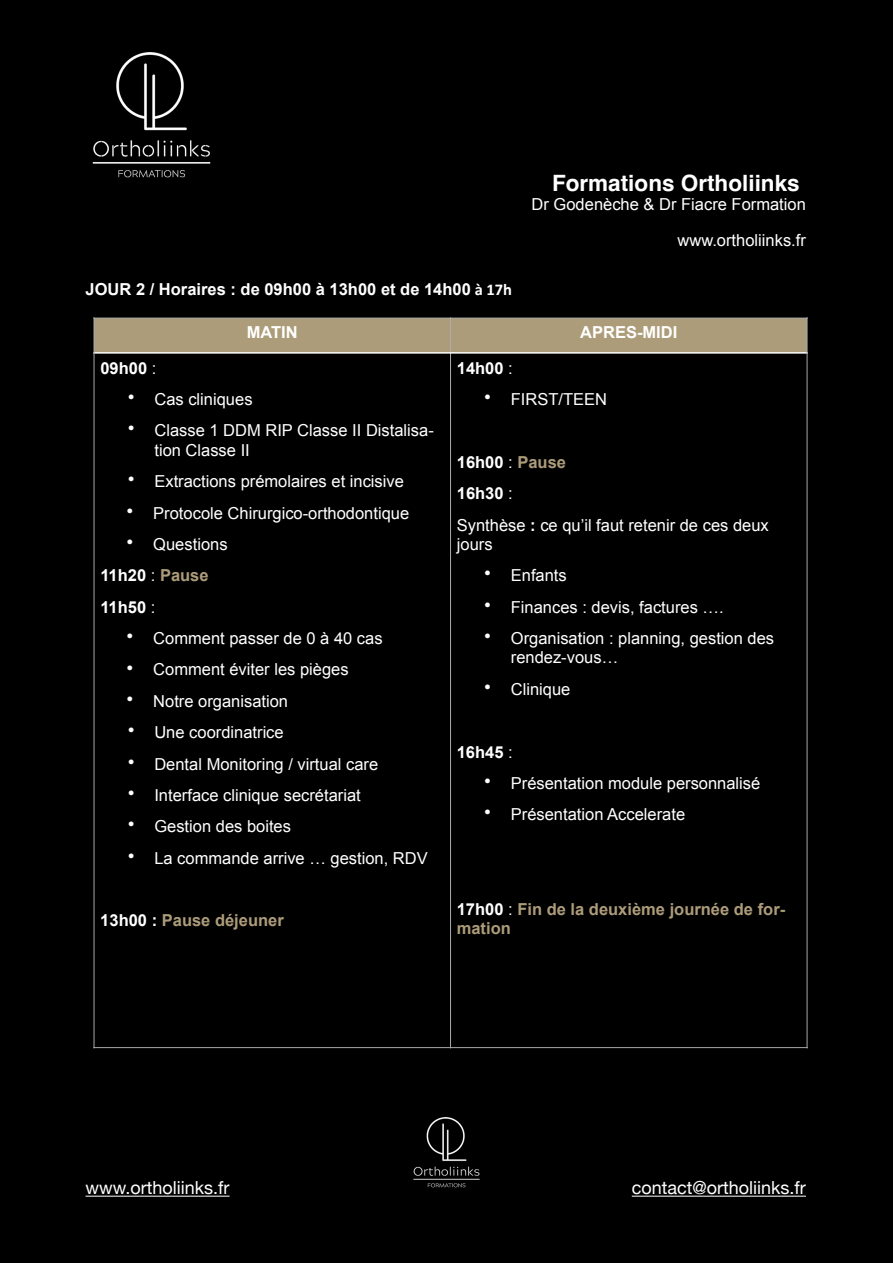
<style>
.page{position:relative;width:893px;height:1263px;background:#fff}
.page>*{position:absolute;margin:0;border:0;box-sizing:border-box;transform-origin:0 0}
.t1{font:700 22.5px "Helvetica";color:#fff}
.t2{font:18px "Helvetica Neue";color:#fff}
.t3{font:16.5px/31.3px "Arial";color:#fff}
.t4{font:700 16.5px "Arial";color:#fff}
.t5{font:700 16.5px/19.4px "Arial";color:#ad9c79}
.s1{font-family:"Calibri"}
.s2{font-weight:400}
.s3{font-weight:700}
.s4{font-weight:700;color:#ad9c79}
.s5{color:#fff}
.s6{font-weight:400;color:#fff}
</style>
<div class="page">
<div style="left:0;top:0;width:892px;height:1263px;background:#000001"></div>
<img style="left:92px;top:52px;width:119px;height:126px">
<div style="left:94px;top:318px;width:356px;height:35px;background:#ad9c79"></div>
<div style="left:450px;top:318px;width:357px;height:35px;background:#ad9c79"></div>
<hr style="left:450px;top:317px;width:1px;height:731px;background:#abadae">
<hr style="left:93px;top:352px;width:714px;height:2px;background:#fffefe">
<hr style="left:94px;top:317px;width:1px;height:731px;background:#a5a8a8">
<hr style="left:806px;top:317px;width:1px;height:731px;background:#a5a8a8">
<hr style="left:93px;top:318px;width:714px;height:1px;background:#a5a8a8">
<hr style="left:93px;top:1047px;width:714px;height:1px;background:#a5a8a8">
<hr style="left:86px;top:1196px;width:143px;height:1px;background:#fff">
<hr style="left:631px;top:1196px;width:175px;height:1px;background:#fff">
<img style="left:413px;top:1117px;width:67px;height:71px">
<h1 class="t1" style="left:552px;top:169px;width:249px">Formations Ortholiinks</h1>
<p class="t3" style="left:531px;top:187px;width:276px;line-height:35.1px;text-align:right">Dr Godenèche &amp; Dr Fiacre Formation www.ortholiinks.fr</p>
<p class="t4" style="left:86px;top:278px;width:428px">JOUR 2 / Horaires : de 09h00 à 13h00 et de 14h00<span class="s1">%2%375</span></p>
<p class="t4" style="left:247px;top:322px;width:53px">MATIN</p>
<p class="t4" style="left:580px;top:322px;width:99px">APRES-MIDI</p>
<p class="t4" style="left:100px;top:357px;width:57px">09h00 <span class="s2">:</span></p>
<p class="t3" style="left:127px;top:384px;width:127px">• Cas cliniques</p>
<p class="t3" style="left:154px;top:421px;width:281px;line-height:19.4px;text-indent:-27px">• Classe 1 DDM RIP Classe II Distalisa&shy;tion Classe II</p>
<p class="t3" style="left:127px;top:466px;width:278px">• Extractions prémolaires et incisive</p>
<p class="t3" style="left:126px;top:497px;width:284px">• Protocole Chirurgico-orthodontique</p>
<p class="t3" style="left:100px;top:529px;width:129px;text-indent:26px">• Questions<br><span class="s3">11h20</span> : <span class="s4">Pause<br></span><span class="s3">11h50</span> :</p>
<p class="t3" style="left:126px;top:623px;width:258px">• Comment passer de 0 à 40 cas</p>
<p class="t3" style="left:126px;top:654px;width:224px">• Comment éviter les pièges</p>
<p class="t3" style="left:126px;top:686px;width:163px">• Notre organisation</p>
<p class="t3" style="left:127px;top:717px;width:158px">• Une coordinatrice</p>
<p class="t3" style="left:127px;top:748px;width:252px">• Dental Monitoring / virtual care</p>
<p class="t3" style="left:127px;top:780px;width:235px">• Interface clinique secrétariat</p>
<p class="t3" style="left:127px;top:811px;width:165px">• Gestion des boites</p>
<p class="t3" style="left:127px;top:842px;width:302px">• La commande arrive … gestion, RDV</p>
<p class="t4" style="left:457px;top:357px;width:57px">14h00 <span class="s2">:</span></p>
<p class="t3" style="left:484px;top:384px;width:125px">• FIRST/TEEN</p>
<p class="t3" style="left:457px;top:446px;width:313px"><span class="s3">16h00</span> : <span class="s4">Pause<br></span><span class="s3">16h30</span> :<br>Synthèse <span class="s3">:</span> ce qu’il faut retenir de ces deux</p>
<p class="t3" style="left:457px;top:529px;width:37px">jours</p>
<p class="t3" style="left:484px;top:560px;width:84px">• Enfants</p>
<p class="t3" style="left:484px;top:591px;width:241px">• Finances : devis, factures ….</p>
<p class="t3" style="left:511px;top:629px;width:265px;line-height:19.4px;text-indent:-27px">• Organisation : planning, gestion des rendez-vous…</p>
<p class="t3" style="left:484px;top:674px;width:88px">• Clinique</p>
<p class="t4" style="left:457px;top:741px;width:57px">16h45 <span class="s2">:</span></p>
<p class="t3" style="left:484px;top:768px;width:278px">• Présentation module personnalisé</p>
<p class="t3" style="left:484px;top:799px;width:203px">• Présentation Accelerate</p>
<p class="t5" style="left:100px;top:912px;width:185px"><span class="s5">13h00 :</span> Pause déjeuner</p>
<p class="t5" style="left:457px;top:900px;width:330px"><span class="s5">17h00</span> <span class="s6">:</span> Fin de la deuxième journée de for&shy;mation</p>
<p class="t2" style="left:86px;top:1175px;width:145px">www.ortholiinks.fr</p>
<p class="t2" style="left:631px;top:1175px;width:176px">contact@ortholiinks.fr</p>
</div>
